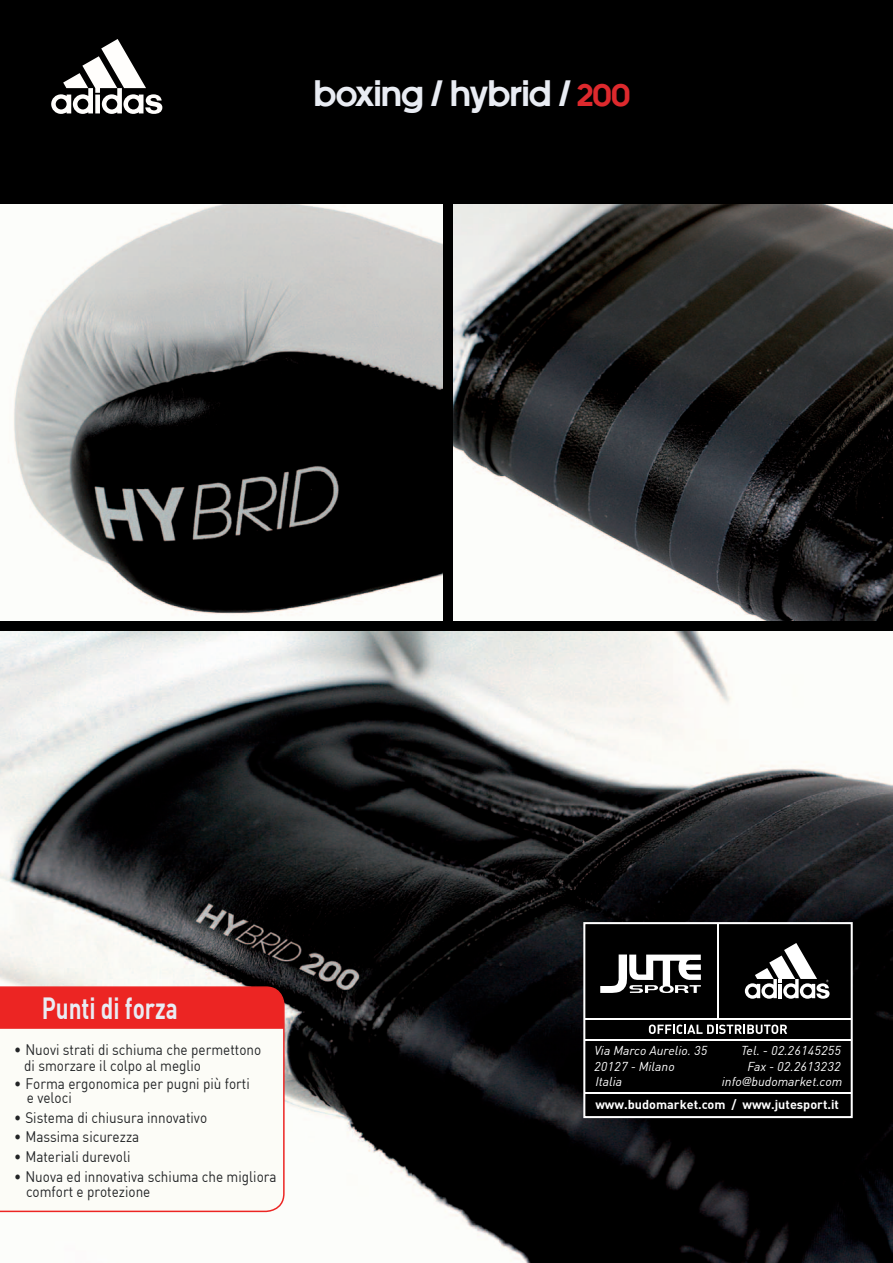
<style>
.page{position:relative;width:893px;height:1263px;background:#fff}
.page>*{position:absolute;margin:0;border:0;box-sizing:border-box;transform-origin:0 0}
.t1{font:700 37.5px "adi Neue";color:#e9ecf3}
.t2{font:700 30px "Adi Haus";color:#e9ecf3;scale:.75 1}
.t3{font:15px/15.6px "Adi Haus";color:#222426;scale:.9 1}
.t4{font:italic 12.6px/15.5px "Adi Haus";color:#fff}
.t5{font:700 12.6px "Adi Haus";color:#fff}
.s1{color:#dd292d}
</style>
<div class="page">
<div style="left:0;top:0;width:892px;height:1263px;background:#000"></div>
<img style="left:0;top:631px;width:892px;height:632px">
<img style="left:453px;top:204px;width:439px;height:417px">
<img style="left:0;top:204px;width:442px;height:417px">
<svg style="left:51px;top:39px;width:111px;height:75px"></svg>
<svg style="left:0;top:986px;width:285px;height:226px;background:#f8cbc7"></svg>
<hr style="left:0;top:1027px;width:284px;height:2px;background:#ec2523">
<div style="left:583px;top:922px;width:270px;height:196px;background:#000;border:2px solid #fff"></div>
<hr style="left:584px;top:1018px;width:268px;height:1px;background:#fff">
<svg style="left:649px;top:1025px;width:138px;height:9px"></svg>
<hr style="left:717px;top:923px;width:2px;height:96px;background:#fff">
<svg style="left:600px;top:955px;width:101px;height:38px"></svg>
<svg style="left:745px;top:943px;width:84px;height:56px"></svg>
<hr style="left:584px;top:1039px;width:268px;height:1px;background:#fff">
<hr style="left:585px;top:1092px;width:267px;height:2px;background:#fff">
<h1 class="t1" style="left:314px;top:79px;width:318px">boxing / hybrid / <span class="s1">200</span></h1>
<h2 class="t2" style="left:42px;top:988px;width:183px">Punti di forza</h2>
<p class="t3" style="left:24px;top:1042px;width:265px;text-indent:-10px">• Nuovi strati di schiuma che permettono di smorzare il colpo al meglio</p>
<p class="t3" style="left:27px;top:1076px;width:249px;line-height:14.1px;text-indent:-13px">• Forma ergonomica per pugni più forti e veloci</p>
<p class="t3" style="left:14px;top:1109px;width:216px">• Sistema di chiusura innovativo</p>
<p class="t3" style="left:14px;top:1129px;width:141px">• Massima sicurezza</p>
<p class="t3" style="left:14px;top:1148px;width:131px">• Materiali durevoli</p>
<p class="t3" style="left:26px;top:1168px;width:280px;line-height:15.1px;text-indent:-12px">• Nuova ed innovativa schiuma che migliora comfort e protezione</p>
<p class="t4" style="left:594px;top:1043px;width:115px">Via Marco Aurelio. 35<br>20127 - Milano<br>Italia</p>
<p class="t4" style="left:722px;top:1043px;width:122px;text-align:right">Tel. - 02.26145255<br>Fax - 02.2613232 info@budomarket.com</p>
<p class="t5" style="left:595px;top:1096px;width:245px">www.budomarket.com / www.jutesport.it</p>
</div>
